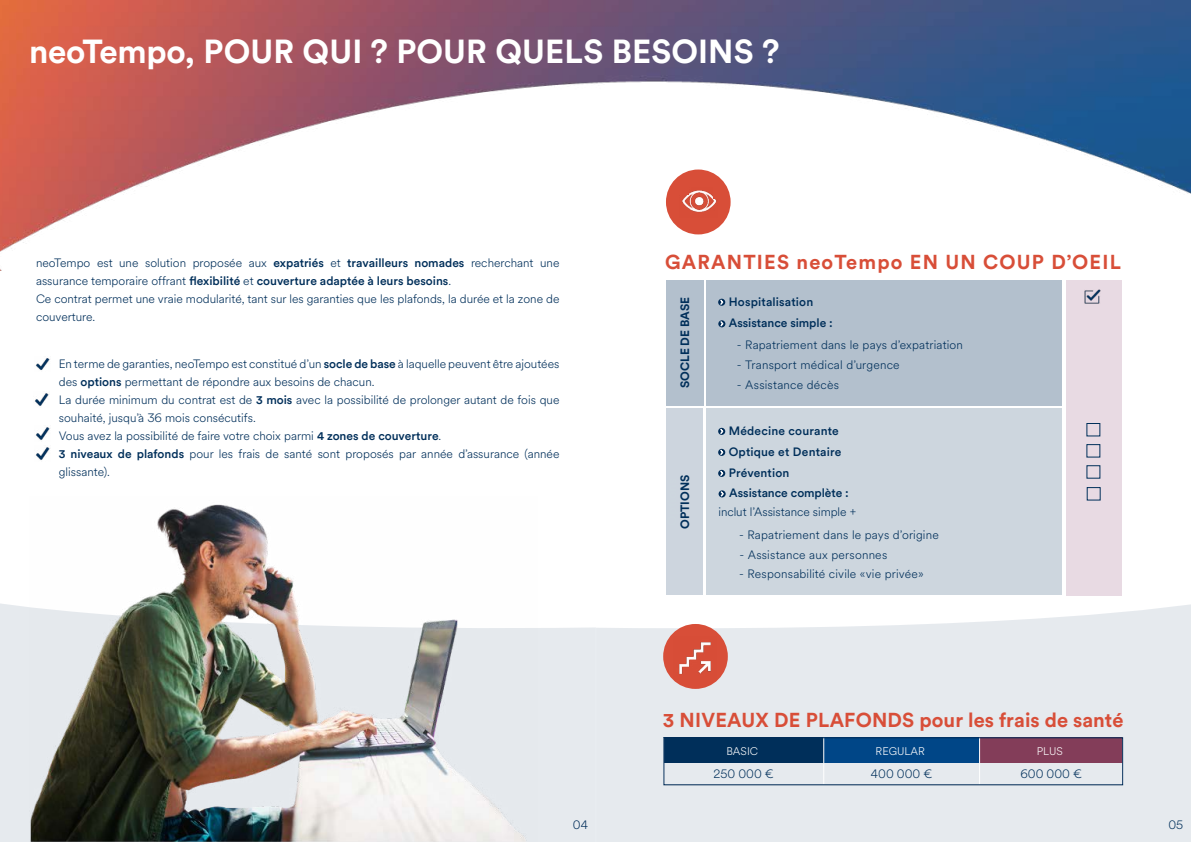
<style>
.page{position:relative;width:1191px;height:842px;background:#fff}
.page>*{position:absolute;margin:0;border:0;box-sizing:border-box;transform-origin:0 0}
.t1{font:700 33px "Circular Std";color:#fff}
.t2{font:700 20px "Circular Std";letter-spacing:.01em;color:#d84e38}
.t3{font:700 20px "Circular Std";letter-spacing:.06em;color:#d84e38}
.t4{font:300 12px/18px "Circular Spotify Text";color:#002f5a}
.t5{font:500 12px/21px "Circular Std";color:#002f5a}
.t6{font:700 12px "Circular Std";color:#002f5a}
.t7{font:300 12px "Circular Spotify Text";color:#002c58}
.t8{font:300 11px "Circular Spotify Text";color:#fff}
.s1{font-family:"Circular Std";font-weight:500}
.s2{font-family:"Circular Spotify Text";font-weight:300}
</style>
<div class="page">
<div style="left:1065px;top:280px;width:56px;height:315px;background:#e8dae3"></div>
<svg style="left:798px;top:604px;width:393px;height:238px;background:#e7ebef"></svg>
<svg style="left:0;top:603px;width:798px;height:239px;background:#e8ecef"></svg>
<img style="left:0;top:0;width:1191px;height:271px">
<img style="left:29px;top:504px;width:508px;height:338px">
<img style="left:35px;top:393px;width:14px;height:13px">
<img style="left:36px;top:427px;width:14px;height:13px">
<img style="left:35px;top:358px;width:15px;height:12px">
<img style="left:36px;top:447px;width:14px;height:13px">
<div style="left:663px;top:737px;width:160px;height:26px;background:#002f5a"></div>
<div style="left:823px;top:737px;width:156px;height:26px;background:#004687"></div>
<div style="left:979px;top:737px;width:144px;height:26px;background:#833d59"></div>
<svg style="left:823px;top:739px;width:1px;height:44px"></svg>
<svg style="left:979px;top:739px;width:1px;height:44px"></svg>
<div style="left:663px;top:737px;width:460px;height:48px;border:1px solid #002c58"></div>
<div style="left:666px;top:170px;width:64px;height:64px;background:#d84e38;border-radius:50%"></div>
<img style="left:682px;top:190px;width:35px;height:22px">
<div style="left:674px;top:187px;width:14px;height:8px;background:#d84e38"></div>
<div style="left:714px;top:188px;width:10px;height:11px;background:#d84e38"></div>
<div style="left:663px;top:624px;width:65px;height:65px;background:#d84e38;border-radius:50%"></div>
<img style="left:672px;top:642px;width:45px;height:39px">
<img style="left:1085px;top:290px;width:16px;height:13px">
<div style="left:1086px;top:465px;width:14px;height:13px;border:1px solid #002f5a"></div>
<div style="left:1086px;top:487px;width:14px;height:13px;border:1px solid #002f5a"></div>
<div style="left:1086px;top:423px;width:14px;height:13px;border:1px solid #002f5a"></div>
<div style="left:1086px;top:444px;width:14px;height:13px;border:1px solid #002f5a"></div>
<div style="left:706px;top:409px;width:356px;height:186px;background:#cdd6de"></div>
<div style="left:706px;top:280px;width:356px;height:125px;background:#b3c0cd"></div>
<div style="left:666px;top:409px;width:37px;height:186px;background:#cdd5de"></div>
<div style="left:666px;top:280px;width:37px;height:125px;background:#b3c0cd"></div>
<svg style="left:718px;top:490px;width:7px;height:7px"></svg>
<svg style="left:720px;top:491px;width:4px;height:6px"></svg>
<svg style="left:718px;top:428px;width:7px;height:7px"></svg>
<svg style="left:720px;top:429px;width:3px;height:5px"></svg>
<svg style="left:718px;top:449px;width:7px;height:7px"></svg>
<svg style="left:720px;top:450px;width:3px;height:5px"></svg>
<svg style="left:718px;top:470px;width:7px;height:7px"></svg>
<svg style="left:720px;top:471px;width:3px;height:5px"></svg>
<svg style="left:718px;top:320px;width:7px;height:7px"></svg>
<svg style="left:720px;top:321px;width:3px;height:6px"></svg>
<svg style="left:718px;top:299px;width:7px;height:7px"></svg>
<svg style="left:720px;top:299px;width:3px;height:6px"></svg>
<h1 class="t1" style="left:29px;top:30px;width:752px">neoTempo, POUR QUI ? POUR QUELS BESOINS ?</h1>
<p class="t4" style="left:36px;top:254px;width:525px">neoTempo est une solution proposée aux <span class="s1">expatriés</span> et <span class="s1">travailleurs nomades</span> recherchant une</p>
<p class="t5" style="left:36px;top:270px;width:416px"><span class="s2">assurance temporaire offrant</span> flexibilité <span class="s2">et</span> couverture adaptée à leurs besoins<span class="s2">.</span></p>
<p class="t4" style="left:36px;top:290px;width:525px">Ce contrat permet une vraie modularité, tant sur les garanties que les plafonds, la durée et la zone de couverture.</p>
<p class="t4" style="left:59px;top:355px;width:502px">En terme de garanties, neoTempo est constitué d’un <span class="s1">socle de base</span> à laquelle peuvent être ajoutées des <span class="s1">options</span> permettant de répondre aux besoins de chacun.<br>La durée minimum du contrat est de <span class="s1">3 mois</span> avec la possibilité de prolonger autant de fois que souhaité, jusqu’à 36 mois consécutifs.<br>Vous avez la possibilité de faire votre choix parmi <span class="s1">4 zones de couverture</span>.<br><span class="s1">3 niveaux de plafonds</span> pour les frais de santé sont proposés par année d’assurance (année glissante).</p>
<h2 class="t3" style="left:665px;top:249px;width:457px">GARANTIES neoTempo EN UN COUP D’OEIL</h2>
<p class="t6" style="left:677px;top:388px;width:93px;rotate:-90deg">SOCLE DE BASE</p>
<p class="t5" style="left:728px;top:291px;width:86px">Hospitalisation</p>
<p class="t5" style="left:729px;top:312px;width:105px">Assistance simple :</p>
<p class="t4" style="left:737px;top:336px;width:228px">- Rapatriement dans le pays d’expatriation</p>
<p class="t4" style="left:737px;top:356px;width:164px">- Transport médical d’urgence</p>
<p class="t4" style="left:737px;top:376px;width:104px">- Assistance décès</p>
<p class="t6" style="left:677px;top:529px;width:56px;rotate:-90deg">OPTIONS</p>
<p class="t5" style="left:728px;top:420px;width:114px">Médecine courante<br>Optique et Dentaire<br>Prévention</p>
<p class="t5" style="left:729px;top:482px;width:121px">Assistance complète :</p>
<p class="t4" style="left:718px;top:503px;width:139px">inclut l’Assistance simple +</p>
<p class="t4" style="left:739px;top:526px;width:201px">- Rapatriement dans le pays d’origine</p>
<p class="t4" style="left:739px;top:546px;width:149px">- Assistance aux personnes</p>
<p class="t4" style="left:739px;top:565px;width:186px">- Responsabilité civile «vie privée»</p>
<h2 class="t2" style="left:663px;top:707px;width:462px">3 NIVEAUX DE PLAFONDS pour les frais de santé</h2>
<p class="t8" style="left:726px;top:743px;width:33px">BASIC</p>
<p class="t8" style="left:875px;top:743px;width:51px">REGULAR</p>
<p class="t8" style="left:1036px;top:743px;width:28px">PLUS</p>
<p class="t4" style="left:713px;top:765px;width:62px">250 000 €</p>
<p class="t4" style="left:871px;top:765px;width:63px">400 000 €</p>
<p class="t4" style="left:1020px;top:765px;width:63px">600 000 €</p>
<p class="t7" style="left:573px;top:817px;width:17px">04</p>
<p class="t4" style="left:1168px;top:816px;width:16px">05</p>
</div>
